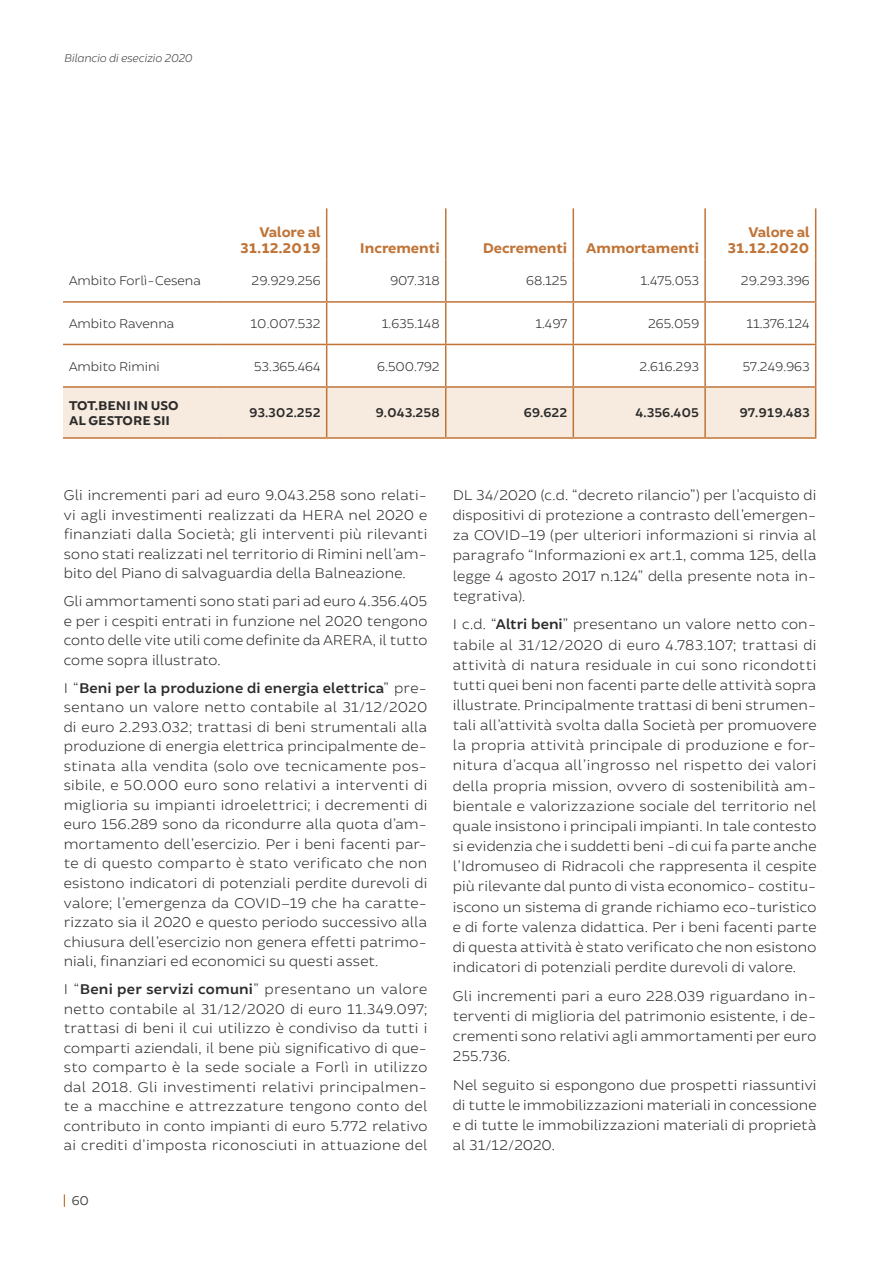
<style>
.page{position:relative;width:893px;height:1263px;background:#fff}
.page>*{position:absolute;margin:0;border:0;box-sizing:border-box;transform-origin:0 0}
.t1{font:300 15px/19.5px "Brocha";letter-spacing:.005em;color:#2b2b2a;text-align:justify}
.t2{font:700 15px/16.5px "Brocha";color:#c07437;text-align:right}
.t3{font:300 13.5px "Brocha";color:#2b2b2a}
.t4{font:600 13.5px "Brocha";color:#2b2b2a}
.t5{font:700 13.5px/15px "Brocha";color:#2b2b2a}
.t6{font:13.5px "Brocha";color:#444443}
.t7{font:italic 300 12px "Brocha";letter-spacing:-.01em;color:#444443}
.s1{font-weight:600}
</style>
<div class="page">
<div style="left:63px;top:388px;width:752px;height:49px;background:#f7eade"></div>
<hr style="left:326px;top:208px;width:1px;height:51px;background:#c07437">
<hr style="left:445px;top:208px;width:1px;height:51px;background:#c07437">
<hr style="left:573px;top:208px;width:1px;height:51px;background:#c07437">
<hr style="left:704px;top:208px;width:2px;height:51px;background:#c07437">
<hr style="left:815px;top:208px;width:1px;height:51px;background:#c07437">
<hr style="left:63px;top:301px;width:153px;height:2px;background:#c07437">
<hr style="left:216px;top:301px;width:111px;height:2px;background:#c07437">
<hr style="left:327px;top:301px;width:119px;height:2px;background:#c07437">
<hr style="left:446px;top:301px;width:127px;height:2px;background:#c07437">
<hr style="left:573px;top:301px;width:132px;height:2px;background:#c07437">
<hr style="left:705px;top:301px;width:111px;height:2px;background:#c07437">
<hr style="left:63px;top:344px;width:153px;height:1px;background:#c07437">
<hr style="left:216px;top:344px;width:111px;height:1px;background:#c07437">
<hr style="left:327px;top:344px;width:119px;height:1px;background:#c07437">
<hr style="left:446px;top:344px;width:127px;height:1px;background:#c07437">
<hr style="left:573px;top:344px;width:132px;height:1px;background:#c07437">
<hr style="left:705px;top:344px;width:111px;height:1px;background:#c07437">
<hr style="left:63px;top:386px;width:153px;height:2px;background:#c07437">
<hr style="left:216px;top:386px;width:111px;height:2px;background:#c07437">
<hr style="left:327px;top:386px;width:119px;height:2px;background:#c07437">
<hr style="left:446px;top:386px;width:127px;height:2px;background:#c07437">
<hr style="left:573px;top:386px;width:132px;height:2px;background:#c07437">
<hr style="left:705px;top:386px;width:111px;height:2px;background:#c07437">
<hr style="left:63px;top:437px;width:153px;height:2px;background:#c07437">
<hr style="left:216px;top:437px;width:111px;height:2px;background:#c07437">
<hr style="left:327px;top:437px;width:119px;height:2px;background:#c07437">
<hr style="left:446px;top:437px;width:127px;height:2px;background:#c07437">
<hr style="left:573px;top:437px;width:132px;height:2px;background:#c07437">
<hr style="left:705px;top:437px;width:111px;height:2px;background:#c07437">
<hr style="left:326px;top:259px;width:1px;height:42px;background:#c07437">
<hr style="left:445px;top:259px;width:1px;height:42px;background:#c07437">
<hr style="left:573px;top:259px;width:1px;height:42px;background:#c07437">
<hr style="left:704px;top:259px;width:2px;height:42px;background:#c07437">
<hr style="left:815px;top:259px;width:1px;height:42px;background:#c07437">
<hr style="left:326px;top:303px;width:1px;height:41px;background:#c07437">
<hr style="left:445px;top:303px;width:1px;height:41px;background:#c07437">
<hr style="left:573px;top:303px;width:1px;height:41px;background:#c07437">
<hr style="left:704px;top:303px;width:2px;height:41px;background:#c07437">
<hr style="left:815px;top:303px;width:1px;height:41px;background:#c07437">
<hr style="left:326px;top:345px;width:1px;height:41px;background:#c07437">
<hr style="left:445px;top:345px;width:1px;height:41px;background:#c07437">
<hr style="left:573px;top:345px;width:1px;height:41px;background:#c07437">
<hr style="left:704px;top:345px;width:2px;height:41px;background:#c07437">
<hr style="left:815px;top:345px;width:1px;height:41px;background:#c07437">
<hr style="left:326px;top:388px;width:1px;height:49px;background:#c07437">
<hr style="left:445px;top:388px;width:1px;height:49px;background:#c07437">
<hr style="left:573px;top:388px;width:1px;height:49px;background:#c07437">
<hr style="left:704px;top:388px;width:2px;height:49px;background:#c07437">
<hr style="left:815px;top:388px;width:1px;height:49px;background:#c07437">
<p class="t7" style="left:64px;top:51px;width:130px">Bilancio di esecizio 2020</p>
<p class="t2" style="left:240px;top:224px;width:82px">Valore al<br>31.12.2019</p>
<p class="t2" style="left:360px;top:241px;width:81px">Incrementi</p>
<p class="t2" style="left:483px;top:241px;width:86px">Decrementi</p>
<p class="t2" style="left:586px;top:241px;width:114px">Ammortamenti</p>
<p class="t2" style="left:727px;top:224px;width:84px">Valore al<br>31.12.2020</p>
<p class="t3" style="left:69px;top:273px;width:133px">Ambito Forlì-Cesena</p>
<p class="t3" style="left:252px;top:273px;width:71px">29.929.256</p>
<p class="t3" style="left:390px;top:273px;width:51px">907.318</p>
<p class="t3" style="left:526px;top:273px;width:43px">68.125</p>
<p class="t3" style="left:641px;top:273px;width:60px">1.475.053</p>
<p class="t3" style="left:741px;top:273px;width:70px">29.293.396</p>
<p class="t3" style="left:69px;top:315px;width:107px">Ambito Ravenna</p>
<p class="t3" style="left:251px;top:315px;width:72px">10.007.532</p>
<p class="t3" style="left:382px;top:315px;width:59px">1.635.148</p>
<p class="t3" style="left:535px;top:315px;width:33px">1.497</p>
<p class="t3" style="left:648px;top:315px;width:53px">265.059</p>
<p class="t3" style="left:746px;top:315px;width:65px">11.376.124</p>
<p class="t3" style="left:69px;top:358px;width:92px">Ambito Rimini</p>
<p class="t3" style="left:254px;top:358px;width:68px">53.365.464</p>
<p class="t3" style="left:377px;top:358px;width:64px">6.500.792</p>
<p class="t3" style="left:640px;top:358px;width:61px">2.616.293</p>
<p class="t3" style="left:743px;top:358px;width:68px">57.249.963</p>
<p class="t5" style="left:69px;top:398px;width:111px">TOT.BENI IN USO<br>AL GESTORE SII</p>
<p class="t4" style="left:249px;top:405px;width:73px">93.302.252</p>
<p class="t4" style="left:375px;top:405px;width:66px">9.043.258</p>
<p class="t4" style="left:524px;top:405px;width:45px">69.622</p>
<p class="t4" style="left:636px;top:405px;width:65px">4.356.405</p>
<p class="t4" style="left:739px;top:405px;width:72px">97.919.483</p>
<p class="t1" style="left:64px;top:485px;width:365px">Gli incrementi pari ad euro 9.043.258 sono relati&shy;vi agli investimenti realizzati da HERA nel 2020 e finanziati dalla Società; gli interventi più rilevanti sono stati realizzati nel territorio di Rimini nell’am&shy;bito del Piano di salvaguardia della Balneazione.</p>
<p class="t1" style="left:64px;top:591px;width:365px">Gli ammortamenti sono stati pari ad euro 4.356.405 e per i cespiti entrati in funzione nel 2020 tengono conto delle vite utili come definite da ARERA, il tutto come sopra illustrato.</p>
<p class="t1" style="left:64px;top:678px;width:365px">I “<span class="s1">Beni per la produzione di energia elettrica</span>” pre&shy;sentano un valore netto contabile al 31/12/2020 di euro 2.293.032; trattasi di beni strumentali alla produzione di energia elettrica principalmente de&shy;stinata alla vendita (solo ove tecnicamente pos&shy;sibile, e 50.000 euro sono relativi a interventi di miglioria su impianti idroelettrici; i decrementi di euro 156.289 sono da ricondurre alla quota d’am&shy;mortamento dell’esercizio. Per i beni facenti par&shy;te di questo comparto è stato verificato che non esistono indicatori di potenziali perdite durevoli di valore; l’emergenza da COVID–19 che ha caratte&shy;rizzato sia il 2020 e questo periodo successivo alla chiusura dell’esercizio non genera effetti patrimo&shy;niali, finanziari ed economici su questi asset.</p>
<p class="t1" style="left:64px;top:979px;width:365px">I “<span class="s1">Beni per servizi comuni</span>” presentano un valore netto contabile al 31/12/2020 di euro 11.349.097; trattasi di beni il cui utilizzo è condiviso da tutti i comparti aziendali, il bene più significativo di que&shy;sto comparto è la sede sociale a Forlì in utilizzo dal 2018. Gli investimenti relativi principalmen&shy;te a macchine e attrezzature tengono conto del contributo in conto impianti di euro 5.772 relativo ai crediti d’imposta riconosciuti in attuazione del</p>
<p class="t6" style="left:72px;top:1193px;width:19px">60</p>
<p class="t1" style="left:453px;top:485px;width:365px;line-height:20.1px">DL 34/2020 (c.d. “decreto rilancio”) per l’acquisto di dispositivi di protezione a contrasto dell’emergen&shy;za COVID–19 (per ulteriori informazioni si rinvia al paragrafo “Informazioni ex art.1, comma 125, della legge 4 agosto 2017 n.124” della presente nota in&shy;tegrativa).</p>
<p class="t1" style="left:453px;top:614px;width:365px;line-height:20.1px">I c.d. “<span class="s1">Altri beni</span>” presentano un valore netto con&shy;tabile al 31/12/2020 di euro 4.783.107; trattasi di attività di natura residuale in cui sono ricondotti tutti quei beni non facenti parte delle attività sopra illustrate. Principalmente trattasi di beni strumen&shy;tali all’attività svolta dalla Società per promuovere la propria attività principale di produzione e for&shy;nitura d’acqua all’ingrosso nel rispetto dei valori della propria mission, ovvero di sostenibilità am&shy;bientale e valorizzazione sociale del territorio nel quale insistono i principali impianti. In tale contesto si evidenzia che i suddetti beni -di cui fa parte anche l’Idromuseo di Ridracoli che rappresenta il cespite più rilevante dal punto di vista economico- costitu&shy;iscono un sistema di grande richiamo eco-turistico e di forte valenza didattica. Per i beni facenti parte di questa attività è stato verificato che non esistono indicatori di potenziali perdite durevoli di valore.</p>
<p class="t1" style="left:453px;top:985px;width:365px;line-height:20.1px">Gli incrementi pari a euro 228.039 riguardano in&shy;terventi di miglioria del patrimonio esistente, i de&shy;crementi sono relativi agli ammortamenti per euro 255.736.</p>
<p class="t1" style="left:453px;top:1074px;width:365px;line-height:20.1px">Nel seguito si espongono due prospetti riassuntivi di tutte le immobilizzazioni materiali in concessione e di tutte le immobilizzazioni materiali di proprietà al 31/12/2020.</p>
</div>
